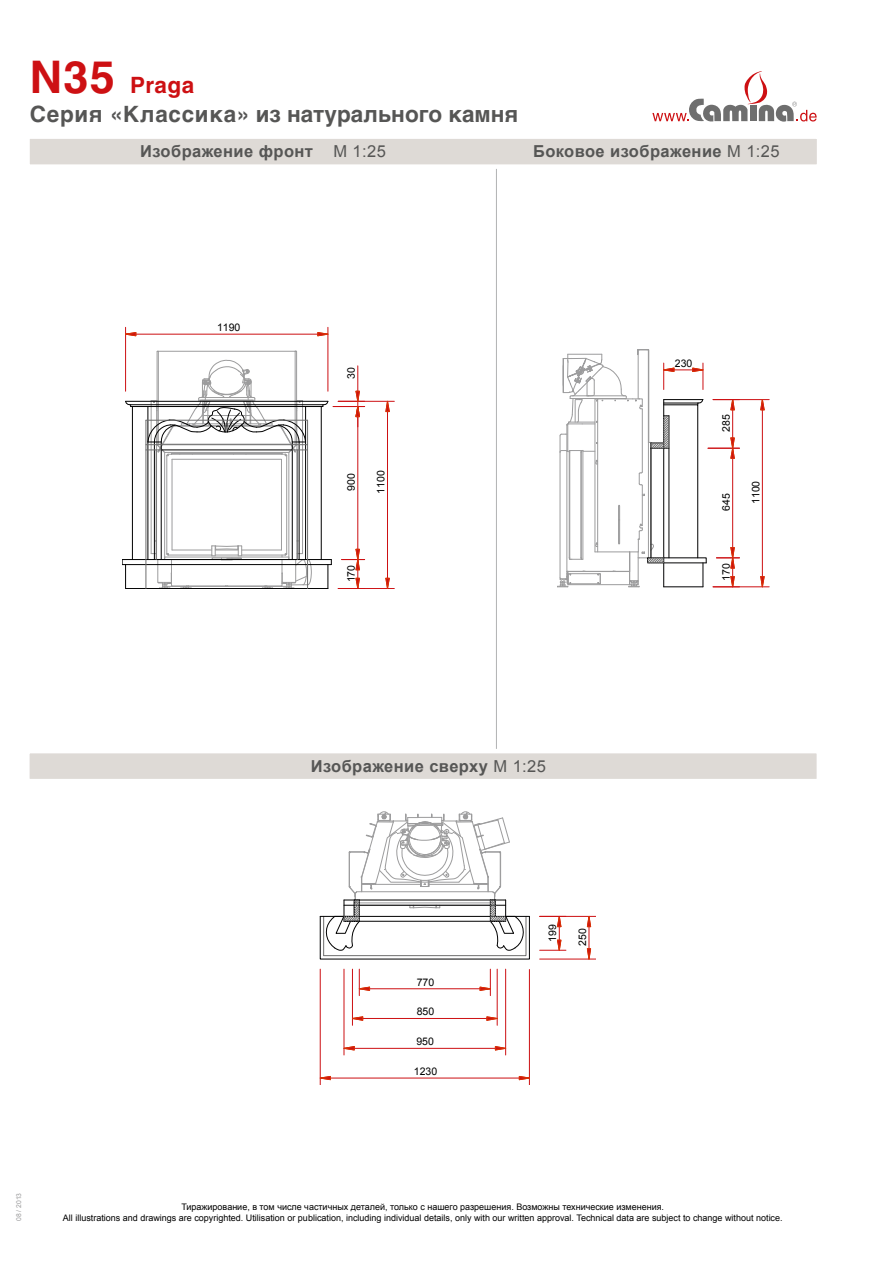
<style>
.page{position:relative;width:893px;height:1263px;background:#fff}
.page>*{position:absolute;margin:0;border:0;box-sizing:border-box;transform-origin:0 0}
.t1{font:700 22.5px "Helvetica LT Std";color:#565655}
.t2{font:700 22.5px "Helvetica LT Std";letter-spacing:.015em;color:#cd1013}
.t3{font:700 16.5px "Arial";letter-spacing:.025em;color:#565655}
.t4{font:10.5px "Arial";color:#000}
.t5{font:9px "Arial";color:#000}
.t6{font:6.75px "Arial";color:#9c9c9d}
.s1{font-size:45px}
.s2{font-weight:400}
</style>
<div class="page">
<hr style="left:496px;top:145px;width:1px;height:616px;background:#b1b2b3">
<svg style="left:30px;top:139px;width:787px;height:30px;background:#e3dfdc"></svg>
<svg style="left:29px;top:748px;width:788px;height:31px"></svg>
<svg style="left:652px;top:71px;width:165px;height:51px"></svg>
<hr style="left:131px;top:406px;width:192px;height:1px;background:#000">
<hr style="left:122px;top:559px;width:209px;height:1px;background:#000">
<hr style="left:122px;top:564px;width:209px;height:1px;background:#000">
<hr style="left:126px;top:588px;width:202px;height:1px;background:#000">
<svg style="left:328px;top:559px;width:4px;height:29px"></svg>
<svg style="left:122px;top:559px;width:4px;height:29px"></svg>
<hr style="left:357px;top:417px;width:1px;height:132px;background:#cd1013">
<svg style="left:341px;top:549px;width:24px;height:39px"></svg>
<hr style="left:321px;top:406px;width:1px;height:153px;background:#000">
<hr style="left:132px;top:406px;width:1px;height:153px;background:#000">
<hr style="left:130px;top:404px;width:194px;height:1px;background:#000">
<hr style="left:126px;top:401px;width:202px;height:1px;background:#000">
<hr style="left:136px;top:334px;width:182px;height:1px;background:#cd1013">
<hr style="left:328px;top:327px;width:1px;height:64px;background:#cd1013">
<hr style="left:125px;top:327px;width:1px;height:64px;background:#cd1013">
<svg style="left:125px;top:332px;width:11px;height:4px"></svg>
<svg style="left:317px;top:332px;width:12px;height:4px"></svg>
<svg style="left:125px;top:400px;width:6px;height:6px"></svg>
<svg style="left:322px;top:400px;width:7px;height:6px"></svg>
<svg style="left:146px;top:350px;width:166px;height:239px"></svg>
<hr style="left:387px;top:412px;width:1px;height:166px;background:#cd1013">
<hr style="left:338px;top:401px;width:56px;height:1px;background:#cd1013">
<hr style="left:338px;top:588px;width:56px;height:1px;background:#cd1013">
<svg style="left:385px;top:578px;width:5px;height:11px"></svg>
<svg style="left:385px;top:400px;width:5px;height:12px"></svg>
<hr style="left:333px;top:406px;width:32px;height:1px;background:#cd1013">
<svg style="left:338px;top:366px;width:27px;height:61px"></svg>
<hr style="left:762px;top:410px;width:1px;height:166px;background:#cd1013">
<hr style="left:713px;top:399px;width:56px;height:1px;background:#cd1013">
<hr style="left:713px;top:586px;width:56px;height:1px;background:#cd1013">
<svg style="left:760px;top:576px;width:5px;height:12px"></svg>
<svg style="left:760px;top:399px;width:5px;height:11px"></svg>
<svg style="left:557px;top:349px;width:182px;height:239px"></svg>
<svg style="left:540px;top:915px;width:26px;height:36px"></svg>
<hr style="left:540px;top:959px;width:56px;height:1px;background:#cd1013">
<hr style="left:540px;top:916px;width:56px;height:1px;background:#cd1013">
<svg style="left:587px;top:915px;width:4px;height:45px"></svg>
<hr style="left:363px;top:1018px;width:124px;height:1px;background:#cd1013">
<hr style="left:497px;top:969px;width:1px;height:56px;background:#cd1013">
<hr style="left:352px;top:969px;width:1px;height:56px;background:#cd1013">
<svg style="left:352px;top:1016px;width:11px;height:5px"></svg>
<svg style="left:486px;top:1016px;width:12px;height:5px"></svg>
<hr style="left:330px;top:1078px;width:189px;height:1px;background:#cd1013">
<hr style="left:529px;top:969px;width:1px;height:116px;background:#cd1013">
<hr style="left:320px;top:969px;width:1px;height:116px;background:#cd1013">
<svg style="left:320px;top:1076px;width:11px;height:4px"></svg>
<svg style="left:519px;top:1076px;width:11px;height:4px"></svg>
<hr style="left:370px;top:988px;width:110px;height:1px;background:#cd1013">
<svg style="left:352px;top:969px;width:18px;height:26px"></svg>
<svg style="left:479px;top:969px;width:18px;height:26px"></svg>
<svg style="left:320px;top:811px;width:209px;height:145px"></svg>
<hr style="left:354px;top:1048px;width:141px;height:1px;background:#cd1013">
<hr style="left:505px;top:969px;width:1px;height:86px;background:#cd1013">
<hr style="left:344px;top:969px;width:1px;height:86px;background:#cd1013">
<svg style="left:343px;top:1046px;width:12px;height:4px"></svg>
<svg style="left:495px;top:1046px;width:12px;height:4px"></svg>
<h1 class="t2" style="left:30px;top:71px;width:166px"><span class="s1">N35</span> Praga</h1>
<h1 class="t1" style="left:30px;top:100px;width:490px">Серия «Классика» из натурального камня</h1>
<h2 class="t3" style="left:140px;top:141px;width:247px">Изображение фронт <span class="s2">M 1:25</span></h2>
<h2 class="t3" style="left:533px;top:141px;width:248px">Боковое изображение <span class="s2">M 1:25</span></h2>
<p class="t4" style="left:217px;top:321px;width:25px">1190</p>
<p class="t4" style="left:344px;top:379px;width:13px;rotate:-90deg">30</p>
<p class="t4" style="left:344px;top:491px;width:19px;rotate:-90deg">900</p>
<p class="t4" style="left:374px;top:494px;width:25px;rotate:-90deg">1100</p>
<p class="t4" style="left:344px;top:582px;width:19px;rotate:-90deg">170</p>
<p class="t4" style="left:675px;top:356px;width:19px">230</p>
<p class="t4" style="left:719px;top:432px;width:19px;rotate:-90deg">285</p>
<p class="t4" style="left:719px;top:511px;width:19px;rotate:-90deg">645</p>
<p class="t4" style="left:719px;top:581px;width:19px;rotate:-90deg">170</p>
<p class="t4" style="left:749px;top:504px;width:25px;rotate:-90deg">1100</p>
<h2 class="t3" style="left:311px;top:755px;width:237px">Изображение сверху <span class="s2">M 1:25</span></h2>
<p class="t4" style="left:417px;top:975px;width:19px">770</p>
<p class="t4" style="left:417px;top:1005px;width:19px">850</p>
<p class="t4" style="left:416px;top:1035px;width:19px">950</p>
<p class="t4" style="left:414px;top:1064px;width:25px">1230</p>
<p class="t4" style="left:546px;top:942px;width:19px;rotate:-90deg">199</p>
<p class="t4" style="left:575px;top:946px;width:19px;rotate:-90deg">250</p>
<p class="t6" style="left:14px;top:1221px;width:30px;rotate:-90deg">08 / 2013</p>
<p class="t5" style="left:181px;top:1201px;width:484px">Тиражирование, в том числе частичных деталей, только с нашего разрешения. Возможны технические изменения.</p>
<p class="t5" style="left:63px;top:1212px;width:721px">All illustrations and drawings are copyrighted. Utilisation or publication, including individual details, only with our written approval. Technical data are subject to change without notice.</p>
</div>
